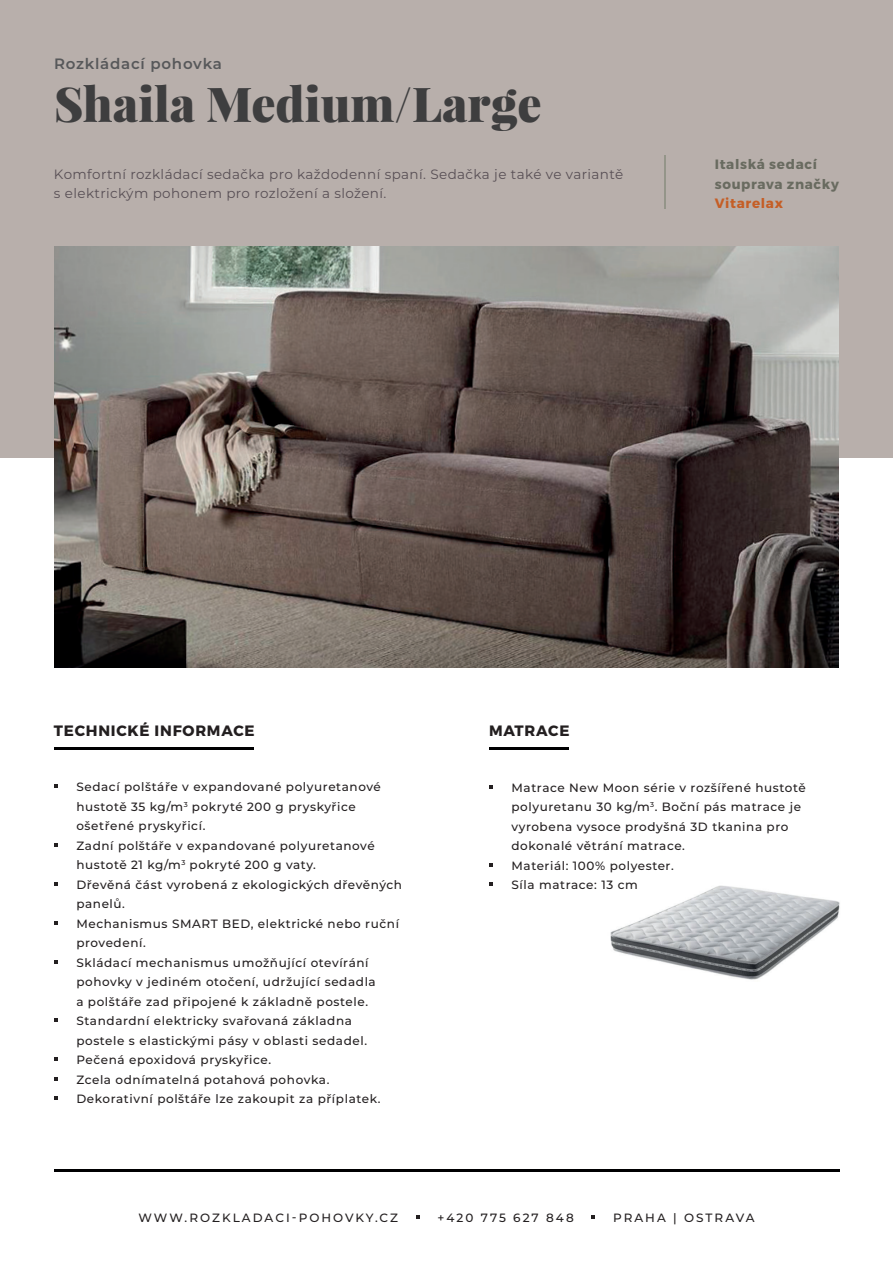
<style>
.page{position:relative;width:893px;height:1263px;background:#fff}
.page>*{position:absolute;margin:0;border:0;box-sizing:border-box;transform-origin:0 0}
.t1{font:900 48px "Playfair Display";color:#3e3e3f}
.t2{font:700 15px "Montserrat";letter-spacing:.05em;color:#231f20}
.t3{font:600 15px "Montserrat";letter-spacing:.05em;color:#57585a}
.t4{font:13.5px/19.5px "Montserrat";letter-spacing:.03em;color:#584f55}
.t5{font:700 13.5px/19.5px "Montserrat";letter-spacing:.05em;color:#696b60}
.t6{font:700 13.5px "Montserrat";letter-spacing:.05em;color:#c55e26}
.t7{font:500 12px/19.5px "Montserrat";letter-spacing:.05em;color:#231f20}
.t8{font:500 12px "Montserrat";letter-spacing:.17em;color:#231f20}
</style>
<div class="page">
<div style="left:0;top:0;width:893px;height:457px;background:#b8afab"></div>
<img style="left:54px;top:247px;width:785px;height:420px">
<hr style="left:54px;top:1169px;width:785px;height:2px;background:#000001">
<svg style="left:416px;top:1215px;width:4px;height:4px"></svg>
<svg style="left:592px;top:1215px;width:3px;height:4px"></svg>
<svg style="left:54px;top:784px;width:4px;height:4px"></svg>
<svg style="left:54px;top:843px;width:4px;height:4px"></svg>
<svg style="left:54px;top:882px;width:4px;height:4px"></svg>
<svg style="left:54px;top:921px;width:4px;height:4px"></svg>
<svg style="left:54px;top:960px;width:4px;height:4px"></svg>
<svg style="left:54px;top:1018px;width:4px;height:4px"></svg>
<svg style="left:54px;top:1057px;width:4px;height:4px"></svg>
<svg style="left:54px;top:1077px;width:4px;height:4px"></svg>
<svg style="left:54px;top:1096px;width:4px;height:4px"></svg>
<hr style="left:54px;top:747px;width:200px;height:2px;background:#000001">
<img style="left:610px;top:885px;width:230px;height:95px">
<svg style="left:489px;top:785px;width:4px;height:3px"></svg>
<svg style="left:489px;top:863px;width:4px;height:3px"></svg>
<svg style="left:489px;top:882px;width:4px;height:4px"></svg>
<hr style="left:489px;top:747px;width:80px;height:2px;background:#000001">
<hr style="left:664px;top:155px;width:2px;height:54px;background:#949589">
<p class="t3" style="left:54px;top:53px;width:169px">Rozkládací pohovka</p>
<h1 class="t1" style="left:54px;top:73px;width:489px">Shaila Medium/Large</h1>
<p class="t4" style="left:54px;top:164px;width:571px">Komfortní rozkládací sedačka pro každodenní spaní. Sedačka je také ve variantě s elektrickým pohonem pro rozložení a složení.</p>
<p class="t5" style="left:715px;top:155px;width:126px">Italská sedací souprava značky</p>
<p class="t6" style="left:715px;top:195px;width:70px">Vitarelax</p>
<p class="t2" style="left:54px;top:721px;width:202px">TECHNICKÉ INFORMACE</p>
<p class="t2" style="left:489px;top:721px;width:82px">MATRACE</p>
<p class="t7" style="left:76px;top:777px;width:327px">Sedací polštáře v expandované polyuretanové hustotě 35 kg/m<sup>3</sup> pokryté 200 g pryskyřice ošetřené pryskyřicí.<br>Zadní polštáře v expandované polyuretanové hustotě 21 kg/m<sup>3</sup> pokryté 200 g vaty.<br>Dřevěná část vyrobená z ekologických dřevěných panelů.<br>Mechanismus SMART BED, elektrické nebo ruční provedení.<br>Skládací mechanismus umožňující otevírání pohovky v jediném otočení, udržující sedadla<br>a polštáře zad připojené k základně postele.<br>Standardní elektricky svařovaná základna postele s elastickými pásy v oblasti sedadel.<br>Pečená epoxidová pryskyřice.<br>Zcela odnímatelná potahová pohovka.<br>Dekorativní polštáře lze zakoupit za příplatek.</p>
<p class="t7" style="left:511px;top:777px;width:296px">Matrace New Moon série v rozšířené hustotě polyuretanu 30 kg/m<sup>3</sup>. Boční pás matrace je vyrobena vysoce prodyšná 3D tkanina pro dokonalé větrání matrace.<br>Materiál: 100% polyester.<br>Síla matrace: 13 cm</p>
<p class="t8" style="left:138px;top:1209px;width:261px">WWW.ROZKLADACI-POHOVKY.CZ</p>
<p class="t8" style="left:437px;top:1209px;width:138px">+420 775 627 848</p>
<p class="t8" style="left:613px;top:1209px;width:143px">PRAHA | OSTRAVA</p>
</div>
